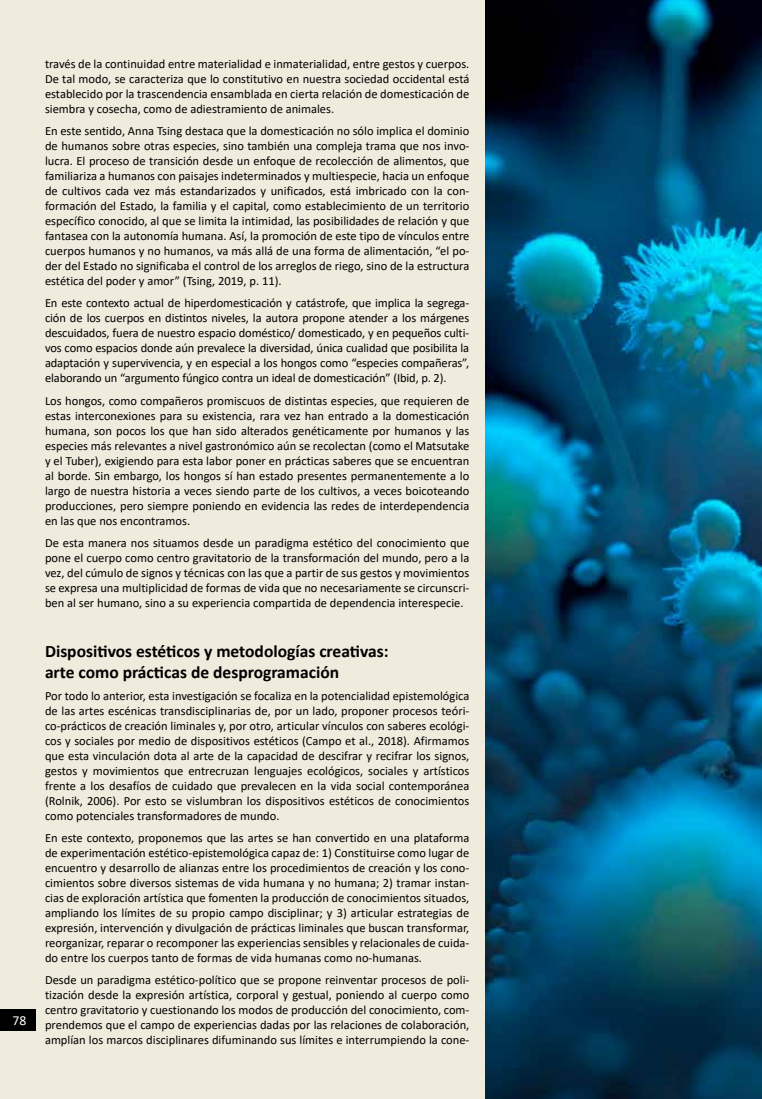
<style>
.page{position:relative;width:762px;height:1099px;background:#fff}
.page>*{position:absolute;margin:0;border:0;box-sizing:border-box;transform-origin:0 0}
.t1{font:700 17.5px/21px "Calibri";color:#000}
.t2{font:13.75px "Calibri";color:#fff}
.t3{font:12.5px/15px "Calibri";color:#000;text-align:justify}
</style>
<div class="page">
<div style="left:0;top:0;width:762px;height:1098px;background:#efebdd"></div>
<div style="left:0;top:1009px;width:35px;height:21px;background:#000"></div>
<img style="left:486px;top:0;width:276px;height:1098px">
<p class="t2" style="left:12px;top:1010px;width:15px">78</p>
<p class="t3" style="left:45px;top:56px;width:426px">través de la continuidad entre materialidad e inmaterialidad, entre gestos y cuerpos.<br>De tal modo, se caracteriza que lo constitutivo en nuestra sociedad occidental está establecido por la trascendencia ensamblada en cierta relación de domesticación de siembra y cosecha, como de adiestramiento de animales.</p>
<p class="t3" style="left:45px;top:123px;width:426px">En este sentido, Anna Tsing destaca que la domesticación no sólo implica el dominio de humanos sobre otras especies, sino también una compleja trama que nos invo&shy;lucra. El proceso de transición desde un enfoque de recolección de alimentos, que familiariza a humanos con paisajes indeterminados y multiespecie, hacia un enfoque de cultivos cada vez más estandarizados y unificados, está imbricado con la con&shy;formación del Estado, la familia y el capital, como establecimiento de un territorio específico conocido, al que se limita la intimidad, las posibilidades de relación y que fantasea con la autonomía humana. Así, la promoción de este tipo de vínculos entre cuerpos humanos y no humanos, va más allá de una forma de alimentación, “el po&shy;der del Estado no significaba el control de los arreglos de riego, sino de la estructura estética del poder y amor” (Tsing, 2019, p. 11).</p>
<p class="t3" style="left:45px;top:295px;width:426px">En este contexto actual de hiperdomesticación y catástrofe, que implica la segrega&shy;ción de los cuerpos en distintos niveles, la autora propone atender a los márgenes descuidados, fuera de nuestro espacio doméstico/ domesticado, y en pequeños culti&shy;vos como espacios donde aún prevalece la diversidad, única cualidad que posibilita la adaptación y supervivencia, y en especial a los hongos como “especies compañeras”, elaborando un “argumento fúngico contra un ideal de domesticación” (Ibid, p. 2).</p>
<p class="t3" style="left:45px;top:392px;width:426px">Los hongos, como compañeros promiscuos de distintas especies, que requieren de estas interconexiones para su existencia, rara vez han entrado a la domesticación humana, son pocos los que han sido alterados genéticamente por humanos y las especies más relevantes a nivel gastronómico aún se recolectan (como el Matsutake y el Tuber), exigiendo para esta labor poner en prácticas saberes que se encuentran al borde. Sin embargo, los hongos sí han estado presentes permanentemente a lo largo de nuestra historia a veces siendo parte de los cultivos, a veces boicoteando producciones, pero siempre poniendo en evidencia las redes de interdependencia en las que nos encontramos.</p>
<p class="t3" style="left:45px;top:535px;width:426px">De esta manera nos situamos desde un paradigma estético del conocimiento que pone el cuerpo como centro gravitatorio de la transformación del mundo, pero a la vez, del cúmulo de signos y técnicas con las que a partir de sus gestos y movimientos se expresa una multiplicidad de formas de vida que no necesariamente se circunscri&shy;ben al ser humano, sino a su experiencia compartida de dependencia interespecie.</p>
<h1 class="t1" style="left:45px;top:640px;width:345px">Dispositivos estéticos y metodologías creativas: arte como prácticas de desprogramación</h1>
<p class="t3" style="left:45px;top:688px;width:426px">Por todo lo anterior, esta investigación se focaliza en la potencialidad epistemológica de las artes escénicas transdisciplinarias de, por un lado, proponer procesos teóri&shy;co-prácticos de creación liminales y, por otro, articular vínculos con saberes ecológi&shy;cos y sociales por medio de dispositivos estéticos (Campo et al., 2018). Afirmamos que esta vinculación dota al arte de la capacidad de descifrar y recifrar los signos, gestos y movimientos que entrecruzan lenguajes ecológicos, sociales y artísticos frente a los desafíos de cuidado que prevalecen en la vida social contemporánea (Rolnik, 2006). Por esto se vislumbran los dispositivos estéticos de conocimientos como potenciales transformadores de mundo.</p>
<p class="t3" style="left:45px;top:830px;width:426px">En este contexto, proponemos que las artes se han convertido en una plataforma de experimentación estético-epistemológica capaz de: 1) Constituirse como lugar de encuentro y desarrollo de alianzas entre los procedimientos de creación y los cono&shy;cimientos sobre diversos sistemas de vida humana y no humana; 2) tramar instan&shy;cias de exploración artística que fomenten la producción de conocimientos situados, ampliando los límites de su propio campo disciplinar; y 3) articular estrategias de expresión, intervención y divulgación de prácticas liminales que buscan transformar, reorganizar, reparar o recomponer las experiencias sensibles y relacionales de cuida&shy;do entre los cuerpos tanto de formas de vida humanas como no-humanas.</p>
<p class="t3" style="left:45px;top:972px;width:426px">Desde un paradigma estético-político que se propone reinventar procesos de poli&shy;tización desde la expresión artística, corporal y gestual, poniendo al cuerpo como centro gravitatorio y cuestionando los modos de producción del conocimiento, com&shy;prendemos que el campo de experiencias dadas por las relaciones de colaboración, amplían los marcos disciplinares difuminando sus límites e interrumpiendo la cone-</p>
</div>
